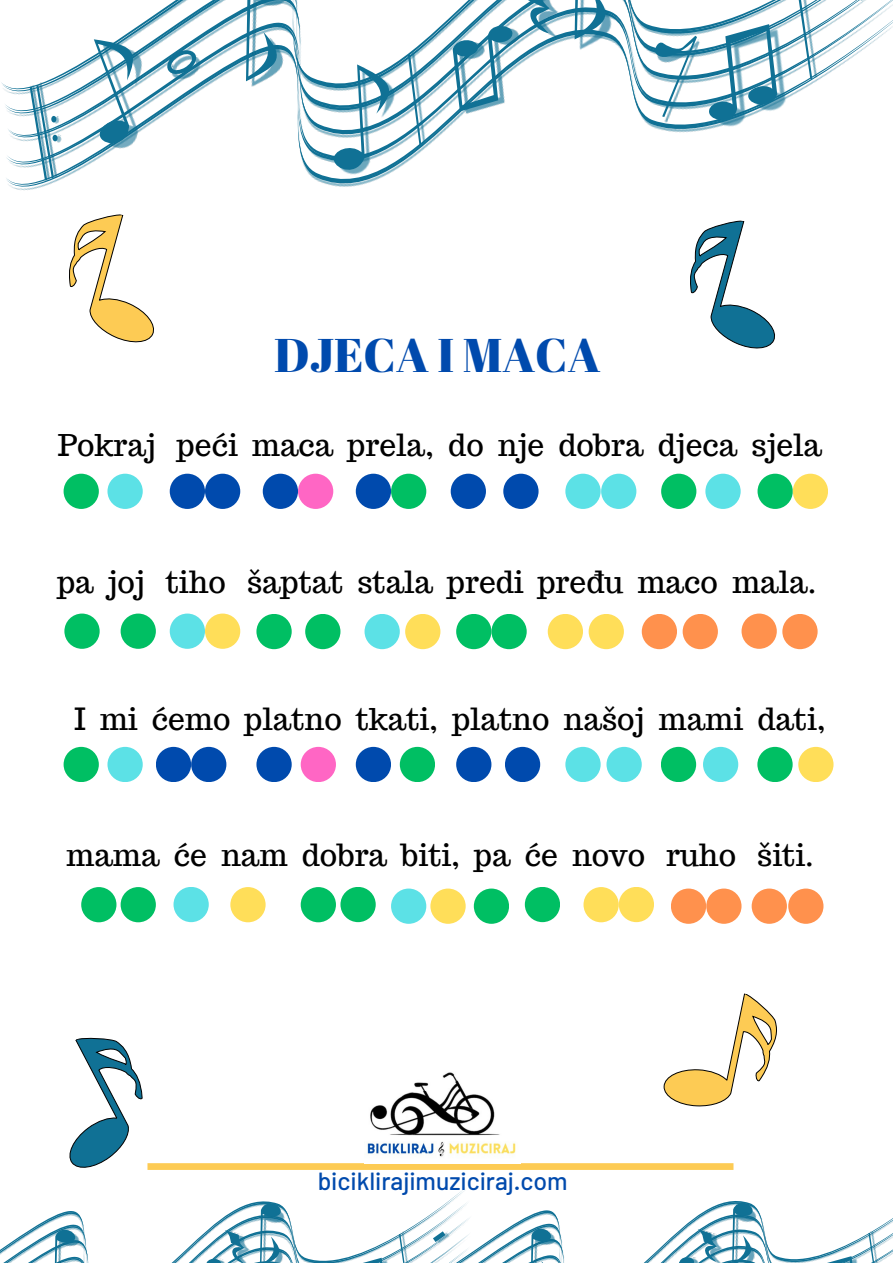
<style>
.page{position:relative;width:893px;height:1264px;background:#fff}
.page>*{position:absolute;margin:0;border:0;box-sizing:border-box;transform-origin:0 0}
.t1{font:47.25px "Abril Fatface";color:#004aad}
.t2{font:30px "Trocchi";color:#000}
.t3{font:500 24.75px "Barlow";color:#004aad}
</style>
<div class="page">
<div style="left:147px;top:1163px;width:586px;height:6px;background:#fdcb54"></div>
<svg style="left:1px;top:0;width:891px;height:191px"></svg>
<img style="left:155px;top:40px;width:7px;height:115px">
<svg style="left:163px;top:43px;width:38px;height:38px"></svg>
<svg style="left:849px;top:0;width:23px;height:2px"></svg>
<svg style="left:6px;top:35px;width:149px;height:146px"></svg>
<img style="left:227px;top:91px;width:78px;height:5px">
<svg style="left:223px;top:0;width:87px;height:91px"></svg>
<svg style="left:327px;top:0;width:508px;height:181px"></svg>
<svg style="left:0;top:1189px;width:892px;height:74px"></svg>
<svg style="left:663px;top:993px;width:114px;height:114px"></svg>
<svg style="left:69px;top:214px;width:85px;height:129px"></svg>
<svg style="left:690px;top:220px;width:85px;height:129px"></svg>
<svg style="left:69px;top:1037px;width:101px;height:133px"></svg>
<img style="left:367px;top:1072px;width:149px;height:85px">
<div style="left:64px;top:473px;width:35px;height:36px;background:#00bf63;border-radius:50%"></div>
<div style="left:565px;top:473px;width:35px;height:36px;background:#5ce1e6;border-radius:50%"></div>
<div style="left:170px;top:473px;width:35px;height:36px;background:#004aad;border-radius:50%"></div>
<div style="left:205px;top:473px;width:35px;height:36px;background:#004aad;border-radius:50%"></div>
<div style="left:263px;top:473px;width:35px;height:36px;background:#004aad;border-radius:50%"></div>
<div style="left:298px;top:473px;width:35px;height:36px;background:#ff66c4;border-radius:50%"></div>
<div style="left:356px;top:473px;width:35px;height:36px;background:#004aad;border-radius:50%"></div>
<div style="left:391px;top:473px;width:35px;height:36px;background:#00bf63;border-radius:50%"></div>
<div style="left:450px;top:473px;width:36px;height:36px;background:#004aad;border-radius:50%"></div>
<div style="left:503px;top:473px;width:35px;height:36px;background:#004aad;border-radius:50%"></div>
<div style="left:601px;top:473px;width:35px;height:36px;background:#5ce1e6;border-radius:50%"></div>
<div style="left:107px;top:473px;width:36px;height:36px;background:#5ce1e6;border-radius:50%"></div>
<div style="left:661px;top:473px;width:35px;height:36px;background:#00bf63;border-radius:50%"></div>
<div style="left:705px;top:473px;width:35px;height:36px;background:#5ce1e6;border-radius:50%"></div>
<div style="left:757px;top:473px;width:35px;height:36px;background:#00bf63;border-radius:50%"></div>
<div style="left:792px;top:473px;width:36px;height:36px;background:#ffde59;border-radius:50%"></div>
<div style="left:121px;top:613px;width:35px;height:36px;background:#00bf63;border-radius:50%"></div>
<div style="left:64px;top:613px;width:36px;height:36px;background:#00bf63;border-radius:50%"></div>
<div style="left:170px;top:613px;width:35px;height:36px;background:#5ce1e6;border-radius:50%"></div>
<div style="left:205px;top:613px;width:35px;height:36px;background:#ffde59;border-radius:50%"></div>
<div style="left:305px;top:614px;width:35px;height:35px;background:#00bf63;border-radius:50%"></div>
<div style="left:256px;top:614px;width:36px;height:35px;background:#00bf63;border-radius:50%"></div>
<div style="left:364px;top:614px;width:36px;height:35px;background:#5ce1e6;border-radius:50%"></div>
<div style="left:405px;top:614px;width:35px;height:35px;background:#ffde59;border-radius:50%"></div>
<div style="left:456px;top:614px;width:35px;height:35px;background:#00bf63;border-radius:50%"></div>
<div style="left:491px;top:614px;width:35px;height:35px;background:#00bf63;border-radius:50%"></div>
<div style="left:547px;top:614px;width:36px;height:35px;background:#ffde59;border-radius:50%"></div>
<div style="left:588px;top:614px;width:36px;height:35px;background:#ffde59;border-radius:50%"></div>
<div style="left:641px;top:614px;width:36px;height:35px;background:#ff914d;border-radius:50%"></div>
<div style="left:682px;top:614px;width:35px;height:35px;background:#ff914d;border-radius:50%"></div>
<div style="left:741px;top:613px;width:35px;height:36px;background:#ff914d;border-radius:50%"></div>
<div style="left:782px;top:614px;width:35px;height:35px;background:#ff914d;border-radius:50%"></div>
<div style="left:64px;top:746px;width:35px;height:36px;background:#00bf63;border-radius:50%"></div>
<div style="left:107px;top:746px;width:36px;height:36px;background:#5ce1e6;border-radius:50%"></div>
<div style="left:156px;top:746px;width:35px;height:36px;background:#004aad;border-radius:50%"></div>
<div style="left:191px;top:746px;width:35px;height:36px;background:#004aad;border-radius:50%"></div>
<div style="left:256px;top:746px;width:36px;height:36px;background:#004aad;border-radius:50%"></div>
<div style="left:301px;top:746px;width:35px;height:36px;background:#ff66c4;border-radius:50%"></div>
<div style="left:356px;top:746px;width:35px;height:36px;background:#004aad;border-radius:50%"></div>
<div style="left:400px;top:746px;width:35px;height:36px;background:#00bf63;border-radius:50%"></div>
<div style="left:505px;top:746px;width:35px;height:36px;background:#004aad;border-radius:50%"></div>
<div style="left:456px;top:746px;width:35px;height:36px;background:#004aad;border-radius:50%"></div>
<div style="left:565px;top:746px;width:35px;height:36px;background:#5ce1e6;border-radius:50%"></div>
<div style="left:606px;top:746px;width:35px;height:36px;background:#5ce1e6;border-radius:50%"></div>
<div style="left:660px;top:746px;width:36px;height:36px;background:#00bf63;border-radius:50%"></div>
<div style="left:703px;top:746px;width:35px;height:36px;background:#5ce1e6;border-radius:50%"></div>
<div style="left:757px;top:746px;width:35px;height:36px;background:#00bf63;border-radius:50%"></div>
<div style="left:798px;top:746px;width:35px;height:36px;background:#ffde59;border-radius:50%"></div>
<div style="left:81px;top:887px;width:35px;height:35px;background:#00bf63;border-radius:50%"></div>
<div style="left:121px;top:887px;width:35px;height:35px;background:#00bf63;border-radius:50%"></div>
<div style="left:173px;top:886px;width:36px;height:36px;background:#5ce1e6;border-radius:50%"></div>
<div style="left:230px;top:887px;width:35px;height:35px;background:#ffde59;border-radius:50%"></div>
<div style="left:301px;top:887px;width:35px;height:35px;background:#00bf63;border-radius:50%"></div>
<div style="left:340px;top:886px;width:36px;height:36px;background:#00bf63;border-radius:50%"></div>
<div style="left:391px;top:888px;width:35px;height:35px;background:#5ce1e6;border-radius:50%"></div>
<div style="left:430px;top:888px;width:35px;height:35px;background:#ffde59;border-radius:50%"></div>
<div style="left:474px;top:888px;width:35px;height:35px;background:#00bf63;border-radius:50%"></div>
<div style="left:525px;top:886px;width:35px;height:36px;background:#00bf63;border-radius:50%"></div>
<div style="left:583px;top:887px;width:35px;height:35px;background:#ffde59;border-radius:50%"></div>
<div style="left:618px;top:886px;width:36px;height:36px;background:#ffde59;border-radius:50%"></div>
<div style="left:670px;top:888px;width:36px;height:35px;background:#ff914d;border-radius:50%"></div>
<div style="left:706px;top:888px;width:35px;height:35px;background:#ff914d;border-radius:50%"></div>
<div style="left:751px;top:888px;width:35px;height:35px;background:#ff914d;border-radius:50%"></div>
<div style="left:788px;top:888px;width:35px;height:35px;background:#ff914d;border-radius:50%"></div>
<p class="t1" style="left:274px;top:322px;width:328px">DJECA I MACA</p>
<p class="t2" style="left:58px;top:425px;width:766px">Pokraj peći maca prela, do nje dobra djeca sjela</p>
<p class="t2" style="left:57px;top:562px;width:760px">pa joj tiho šaptat stala predi pređu maco mala.</p>
<p class="t2" style="left:74px;top:699px;width:752px">I mi ćemo platno tkati, platno našoj mami dati,</p>
<p class="t2" style="left:66px;top:835px;width:749px">mama će nam dobra biti, pa će novo ruho šiti.</p>
<p class="t3" style="left:318px;top:1165px;width:251px">biciklirajimuziciraj.com</p>
</div>
